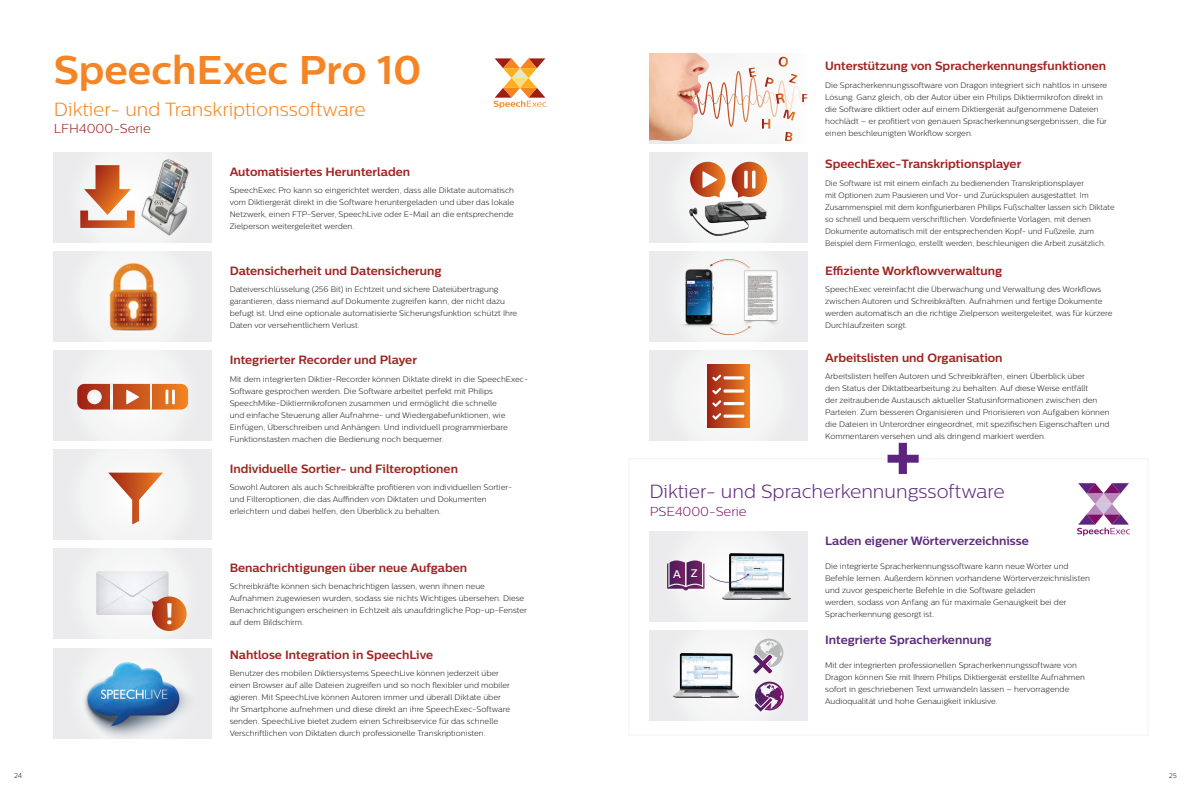
<style>
.page{position:relative;width:1191px;height:792px;background:#fff}
.page>*{position:absolute;margin:0;border:0;box-sizing:border-box;transform-origin:0 0}
.t1{font:63px "Centrale Sans X Bold";color:#5d237f}
.t2{font:700 40px "Centrale Sans";color:#f58524}
.t3{font:700 29.6px "Centrale Sans";color:#fff}
.t4{font:300 19px "Centrale Sans";color:#5e2b7e}
.t5{font:300 19px "Centrale Sans";color:#f58522}
.t6{font:300 13px "Centrale Sans";color:#9f2421}
.t7{font:300 13px "Centrale Sans";color:#7f1e6a}
.t8{font:700 12px "Centrale Sans";color:#9e2420}
.t9{font:700 12px "Centrale Sans";color:#5e2b7e}
.t10{font:500 11px "Centrale Sans";color:#fff}
.t11{font:300 8px/12px "Centrale Sans";color:#231f20}
.t12{font:300 8px/12px "Centrale Sans";color:#231f20;scale:.96 1}
.t13{font:300 7px "Centrale Sans";color:#231f20}
</style>
<div class="page">
<svg style="left:493px;top:58px;width:53px;height:50px"></svg>
<div style="left:628px;top:458px;width:520px;height:278px;border:1px solid #f1f3f3"></div>
<div style="left:650px;top:631px;width:157px;height:90px;background:#eeeef0"></div>
<img style="left:673px;top:654px;width:65px;height:43px">
<svg style="left:752px;top:639px;width:31px;height:35px"></svg>
<svg style="left:752px;top:682px;width:32px;height:30px"></svg>
<div style="left:650px;top:532px;width:157px;height:90px;background:#efeff0"></div>
<img style="left:723px;top:554px;width:68px;height:45px">
<img style="left:749px;top:568px;width:2px;height:18px">
<svg style="left:667px;top:560px;width:82px;height:30px"></svg>
<div style="left:650px;top:153px;width:157px;height:90px;background:#eeeeef"></div>
<img style="left:689px;top:201px;width:78px;height:34px">
<svg style="left:731px;top:162px;width:36px;height:36px"></svg>
<svg style="left:690px;top:162px;width:35px;height:36px"></svg>
<hr style="left:744px;top:171px;width:3px;height:18px;background:#fff">
<hr style="left:752px;top:171px;width:3px;height:18px;background:#fff">
<div style="left:650px;top:54px;width:157px;height:90px;background:#f2f3f4"></div>
<img style="left:650px;top:54px;width:52px;height:3px">
<div style="left:728px;top:54px;width:79px;height:90px;background:#f6f6f7"></div>
<svg style="left:650px;top:57px;width:157px;height:84px"></svg>
<div style="left:650px;top:252px;width:157px;height:90px;background:linear-gradient(to right,#f1f1f2,#f2f2f2)"></div>
<img style="left:742px;top:270px;width:36px;height:57px">
<img style="left:678px;top:269px;width:42px;height:60px">
<img style="left:708px;top:258px;width:43px;height:14px">
<svg style="left:710px;top:257px;width:40px;height:11px"></svg>
<img style="left:709px;top:320px;width:43px;height:18px">
<svg style="left:710px;top:326px;width:40px;height:11px"></svg>
<div style="left:650px;top:351px;width:157px;height:90px;background:#f1f2f3"></div>
<div style="left:707px;top:365px;width:43px;height:62px;background:linear-gradient(to right,#9d2117,#f18322)"></div>
<svg style="left:712px;top:375px;width:9px;height:6px"></svg>
<svg style="left:712px;top:388px;width:9px;height:6px"></svg>
<svg style="left:712px;top:400px;width:9px;height:7px"></svg>
<svg style="left:712px;top:413px;width:9px;height:7px"></svg>
<svg style="left:723px;top:376px;width:21px;height:4px"></svg>
<svg style="left:723px;top:389px;width:21px;height:4px"></svg>
<hr style="left:723px;top:402px;width:21px;height:3px;background:#fff">
<hr style="left:723px;top:415px;width:21px;height:3px;background:#fff">
<div style="left:54px;top:153px;width:157px;height:90px;background:#ecebed"></div>
<svg style="left:80px;top:165px;width:55px;height:63px"></svg>
<img style="left:141px;top:159px;width:48px;height:77px">
<div style="left:54px;top:252px;width:157px;height:90px;background:#f0f0f1"></div>
<img style="left:109px;top:263px;width:49px;height:68px">
<div style="left:54px;top:351px;width:157px;height:90px;background:#f1f2f3"></div>
<svg style="left:77px;top:384px;width:111px;height:26px;background:#cf6c3d"></svg>
<svg style="left:87px;top:390px;width:15px;height:14px"></svg>
<div style="left:54px;top:450px;width:157px;height:90px;background:#f1f2f3"></div>
<svg style="left:108px;top:473px;width:55px;height:51px"></svg>
<div style="left:54px;top:549px;width:157px;height:90px;background:#efeff1"></div>
<img style="left:96px;top:572px;width:73px;height:43px">
<svg style="left:152px;top:596px;width:35px;height:35px"></svg>
<div style="left:54px;top:648px;width:157px;height:90px;background:#ebeaec"></div>
<img style="left:85px;top:662px;width:103px;height:74px">
<svg style="left:1077px;top:483px;width:53px;height:53px"></svg>
<h2 class="t2" style="left:54px;top:46px;width:369px">SpeechExec Pro 10</h2>
<h3 class="t5" style="left:54px;top:98px;width:313px">Diktier- und Transkriptionssoftware</h3>
<h3 class="t6" style="left:54px;top:121px;width:98px">LFH4000-Serie</h3>
<h3 class="t8" style="left:230px;top:164px;width:182px">Automatisiertes Herunterladen</h3>
<p class="t11" style="left:230px;top:184px;width:286px;text-align:justify">SpeechExec Pro kann so eingerichtet werden, dass alle Diktate automatisch vom Diktiergerät direkt in die Software heruntergeladen und über das lokale Netzwerk, einen FTP-Server, SpeechLive oder E-Mail an die entsprechende Zielperson weitergeleitet werden.</p>
<h3 class="t8" style="left:230px;top:263px;width:213px">Datensicherheit und Datensicherung</h3>
<p class="t11" style="left:230px;top:283px;width:289px">Dateiverschlüsselung (256 Bit) in Echtzeit und sichere Dateiübertragung garantieren, dass niemand auf Dokumente zugreifen kann, der nicht dazu befugt ist. Und eine optionale automatisierte Sicherungsfunktion schützt Ihre Daten vor versehentlichem Verlust.</p>
<h3 class="t3" style="left:165px;top:596px;width:10px">!</h3>
<h3 class="t8" style="left:230px;top:353px;width:189px">Integrierter Recorder und Player</h3>
<p class="t11" style="left:230px;top:373px;width:300px">Mit dem integrierten Diktier-Recorder können Diktate direkt in die SpeechExec-Software gesprochen werden. Die Software arbeitet perfekt mit Philips SpeechMike-Diktiermikrofonen zusammen und ermöglicht die schnelle<br>und einfache Steuerung aller Aufnahme- und Wiedergabefunktionen, wie Einfügen, Überschreiben und Anhängen. Und individuell programmierbare Funktionstasten machen die Bedienung noch bequemer.</p>
<h3 class="t8" style="left:230px;top:461px;width:230px">Individuelle Sortier- und Filteroptionen</h3>
<p class="t11" style="left:230px;top:481px;width:284px">Sowohl Autoren als auch Schreibkräfte profitieren von individuellen Sortier&shy;und Filteroptionen, die das Auffinden von Diktaten und Dokumenten erleichtern und dabei helfen, den Überblick zu behalten.</p>
<h3 class="t8" style="left:230px;top:560px;width:239px">Benachrichtigungen über neue Aufgaben</h3>
<p class="t11" style="left:230px;top:580px;width:299px">Schreibkräfte können sich benachrichtigen lassen, wenn ihnen neue Aufnahmen zugewiesen wurden, sodass sie nichts Wichtiges übersehen. Diese Benachrichtigungen erscheinen in Echtzeit als unaufdringliche Pop-up-Fenster auf dem Bildschirm.</p>
<h3 class="t8" style="left:230px;top:647px;width:205px">Nahtlose Integration in SpeechLive</h3>
<p class="t11" style="left:230px;top:668px;width:282px">Benutzer des mobilen Diktiersystems SpeechLive können jederzeit über einen Browser auf alle Dateien zugreifen und so noch flexibler und mobiler agieren. Mit SpeechLive können Autoren immer und überall Diktate über ihr Smartphone aufnehmen und diese direkt an ihre SpeechExec-Software senden. SpeechLive bietet zudem einen Schreibservice für das schnelle Verschriftlichen von Diktaten durch professionelle Transkriptionisten.</p>
<h3 class="t8" style="left:825px;top:59px;width:282px">Unterstützung von Spracherkennungsfunktionen</h3>
<p class="t11" style="left:825px;top:79px;width:283px">Die Spracherkennungssoftware von Dragon integriert sich nahtlos in unsere Lösung. Ganz gleich, ob der Autor über ein Philips Diktiermikrofon direkt in die Software diktiert oder auf einem Diktiergerät aufgenommene Dateien hochlädt – er profitiert von genauen Spracherkennungsergebnissen, die für einen beschleunigten Workflow sorgen.</p>
<h3 class="t8" style="left:825px;top:156px;width:198px">SpeechExec-Transkriptionsplayer</h3>
<p class="t12" style="left:825px;top:177px;width:303px">Die Software ist mit einem einfach zu bedienenden Transkriptionsplayer<br>mit Optionen zum Pausieren und Vor- und Zurückspulen ausgestattet. Im Zusammenspiel mit dem konfigurierbaren Philips Fußschalter lassen sich Diktate so schnell und bequem verschriftlichen. Vordefinierte Vorlagen, mit denen Dokumente automatisch mit der entsprechenden Kopf- und Fußzeile, zum Beispiel dem Firmenlogo, erstellt werden, beschleunigen die Arbeit zusätzlich.</p>
<h3 class="t8" style="left:825px;top:263px;width:179px">Effiziente Workflowverwaltung</h3>
<p class="t11" style="left:825px;top:283px;width:289px">SpeechExec vereinfacht die Überwachung und Verwaltung des Workflows zwischen Autoren und Schreibkräften. Aufnahmen und fertige Dokumente werden automatisch an die richtige Zielperson weitergeleitet, was für kürzere Durchlaufzeiten sorgt.</p>
<h3 class="t8" style="left:825px;top:350px;width:179px">Arbeitslisten und Organisation</h3>
<p class="t11" style="left:825px;top:370px;width:286px">Arbeitslisten helfen Autoren und Schreibkräften, einen Überblick über<br>den Status der Diktatbearbeitung zu behalten. Auf diese Weise entfällt<br>der zeitraubende Austausch aktueller Statusinformationen zwischen den Parteien. Zum besseren Organisieren und Priorisieren von Aufgaben können die Dateien in Unterordner eingeordnet, mit spezifischen Eigenschaften und Kommentaren versehen und als dringend markiert werden.</p>
<h1 class="t1" style="left:885px;top:418px;width:38px">+</h1>
<h3 class="t4" style="left:649px;top:480px;width:357px">Diktier- und Spracherkennungssoftware</h3>
<h3 class="t7" style="left:650px;top:504px;width:98px">PSE4000-Serie</h3>
<h3 class="t10" style="left:673px;top:567px;width:26px">A Z</h3>
<h3 class="t9" style="left:825px;top:534px;width:205px">Laden eigener Wörterverzeichnisse</h3>
<p class="t11" style="left:825px;top:560px;width:266px">Die integrierte Spracherkennungssoftware kann neue Wörter und Befehle lernen. Außerdem können vorhandene Wörterverzeichnislisten und zuvor gespeicherte Befehle in die Software geladen<br>werden, sodass von Anfang an für maximale Genauigkeit bei der Spracherkennung gesorgt ist.</p>
<h3 class="t9" style="left:825px;top:633px;width:168px">Integrierte Spracherkennung</h3>
<p class="t11" style="left:825px;top:659px;width:261px">Mit der integrierten professionellen Spracherkennungssoftware von Dragon können Sie mit Ihrem Philips Diktiergerät erstellte Aufnahmen sofort in geschriebenen Text umwandeln lassen – hervorragende Audioqualität und hohe Genauigkeit inklusive.</p>
<p class="t13" style="left:14px;top:771px;width:9px">24</p>
<p class="t13" style="left:1168px;top:771px;width:9px">25</p>
</div>
